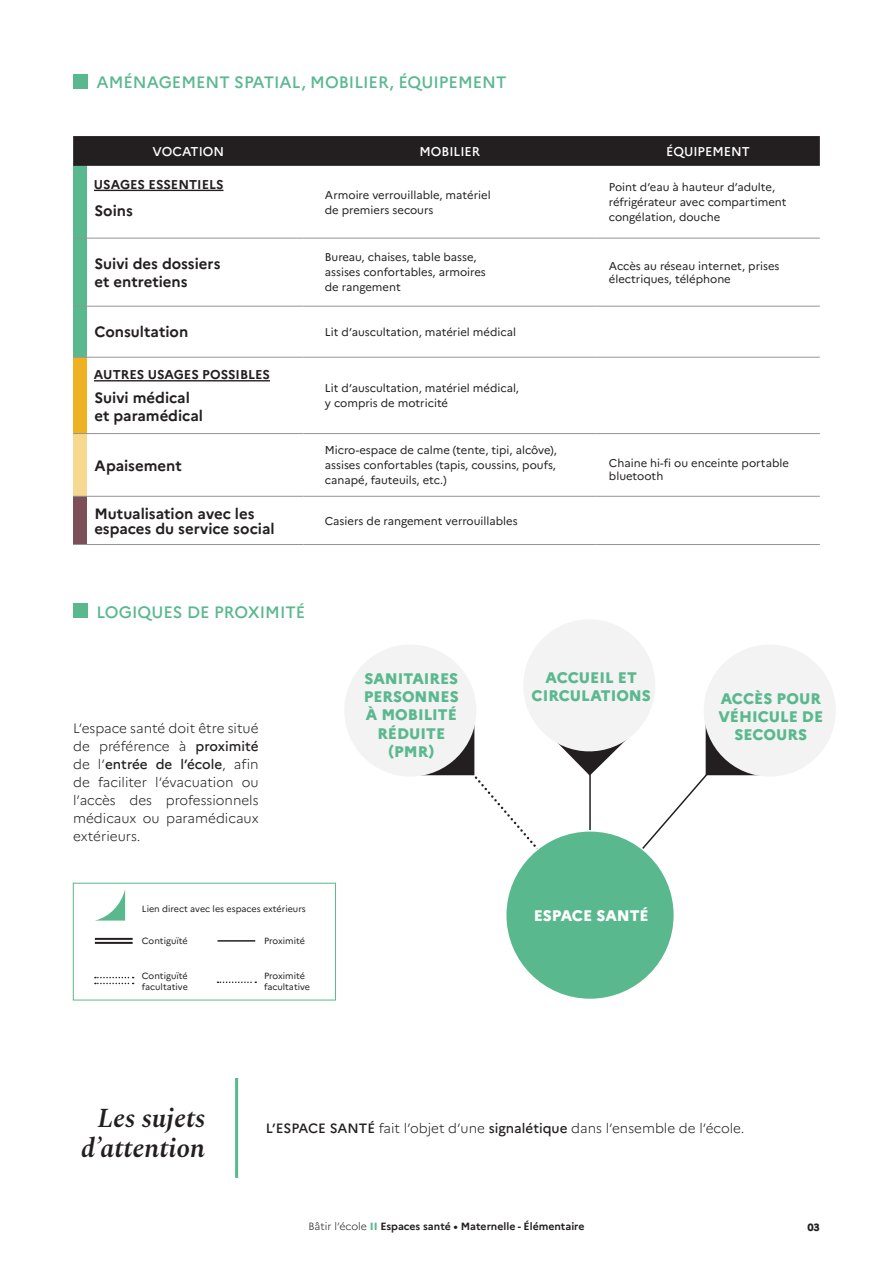
<style>
.page{position:relative;width:893px;height:1263px;background:#fff}
.page>*{position:absolute;margin:0;border:0;box-sizing:border-box;transform-origin:0 0}
.t1{font:italic 600 27px/30px "Spectral";color:#231f20;text-align:right}
.t2{font:500 16.5px "Marianne";color:#5ab88f}
.t3{font:800 15.3px/18.3px "Marianne";color:#5ab88f;text-align:center}
.t4{font:800 15.3px "Marianne";color:#fff}
.t5{font:700 15px/18px "Marianne";color:#231f20}
.t6{font:300 13.5px/18px "Marianne";color:#231f20;text-align:justify}
.t7{font:700 12.75px "Marianne";color:#231f20}
.t8{font:500 12.75px "Marianne";color:#fff}
.t9{font:11.25px/15px "Marianne";color:#231f20}
.t10{font:700 10.5px "Marianne";color:#231f20}
.t11{font:800 10.5px "Marianne";color:#231f20}
.t12{font:9px/10.8px "Marianne";color:#231f20}
.s1{font-weight:500}
.s2{font-weight:300}
.s3{font-weight:800;color:#5ab88f}
</style>
<div class="page">
<div style="left:73px;top:74px;width:15px;height:14px;background:#5ab88f"></div>
<hr style="left:235px;top:1078px;width:3px;height:100px;background:#5ab88f">
<div style="left:73px;top:166px;width:14px;height:191px;background:#5ab88f"></div>
<div style="left:73px;top:357px;width:14px;height:76px;background:#eeb122"></div>
<div style="left:73px;top:433px;width:14px;height:63px;background:#f6d890"></div>
<div style="left:73px;top:496px;width:14px;height:48px;background:#7d4f59"></div>
<div style="left:73px;top:136px;width:747px;height:30px;background:#231f20"></div>
<hr style="left:73px;top:238px;width:231px;height:1px;background:#939598">
<hr style="left:304px;top:238px;width:292px;height:1px;background:#939598">
<hr style="left:596px;top:238px;width:224px;height:1px;background:#939598">
<hr style="left:73px;top:306px;width:231px;height:1px;background:#939598">
<hr style="left:304px;top:306px;width:292px;height:1px;background:#939598">
<hr style="left:596px;top:306px;width:224px;height:1px;background:#939598">
<hr style="left:73px;top:357px;width:231px;height:1px;background:#939598">
<hr style="left:304px;top:357px;width:292px;height:1px;background:#939598">
<hr style="left:596px;top:357px;width:224px;height:1px;background:#939598">
<hr style="left:73px;top:433px;width:231px;height:1px;background:#939598">
<hr style="left:304px;top:433px;width:292px;height:1px;background:#939598">
<hr style="left:596px;top:433px;width:224px;height:1px;background:#939598">
<hr style="left:73px;top:496px;width:231px;height:1px;background:#939598">
<hr style="left:304px;top:496px;width:292px;height:1px;background:#939598">
<hr style="left:596px;top:496px;width:224px;height:1px;background:#939598">
<hr style="left:73px;top:544px;width:231px;height:1px;background:#939598">
<hr style="left:304px;top:544px;width:292px;height:1px;background:#939598">
<hr style="left:596px;top:544px;width:224px;height:1px;background:#939598">
<hr style="left:94px;top:190px;width:129px;height:1px;background:#231f20">
<hr style="left:94px;top:380px;width:176px;height:1px;background:#231f20">
<div style="left:73px;top:604px;width:15px;height:14px;background:#5ab88f"></div>
<div style="left:704px;top:644px;width:132px;height:133px;background:#f3f3f3;border-radius:50%"></div>
<svg style="left:424px;top:620px;width:339px;height:316px"></svg>
<div style="left:344px;top:644px;width:132px;height:133px;background:#f3f3f3;border-radius:50%"></div>
<hr style="left:589px;top:766px;width:2px;height:133px;background:#231f20">
<div style="left:506px;top:831px;width:168px;height:168px;background:#5ab88f;border-radius:50%"></div>
<div style="left:73px;top:883px;width:263px;height:117px;border:1px solid #5ab88f"></div>
<svg style="left:97px;top:890px;width:28px;height:30px"></svg>
<hr style="left:217px;top:940px;width:38px;height:2px;background:#231f20">
<svg style="left:217px;top:981px;width:39px;height:2px"></svg>
<hr style="left:95px;top:938px;width:38px;height:2px;background:#231f20">
<hr style="left:95px;top:942px;width:38px;height:2px;background:#231f20">
<svg style="left:95px;top:977px;width:39px;height:7px"></svg>
<p class="t2" style="left:97px;top:72px;width:411px">AMÉNAGEMENT SPATIAL, MOBILIER, ÉQUIPEMENT</p>
<p class="t8" style="left:153px;top:143px;width:73px">VOCATION</p>
<p class="t8" style="left:420px;top:143px;width:62px">MOBILIER</p>
<p class="t8" style="left:666px;top:143px;width:85px">ÉQUIPEMENT</p>
<p class="t7" style="left:94px;top:176px;width:131px">USAGES ESSENTIELS</p>
<p class="t5" style="left:94px;top:202px;width:40px">Soins</p>
<p class="t9" style="left:325px;top:187px;width:167px">Armoire verrouillable, matériel de premiers secours</p>
<p class="t9" style="left:609px;top:180px;width:179px">Point d’eau à hauteur d’adulte, réfrigérateur avec compartiment congélation, douche</p>
<p class="t5" style="left:94px;top:254px;width:128px">Suivi des dossiers et entretiens</p>
<p class="t9" style="left:325px;top:250px;width:162px">Bureau, chaises, table basse, assises confortables, armoires de rangement</p>
<p class="t9" style="left:609px;top:259px;width:172px;line-height:13.5px">Accès au réseau internet, prises électriques, téléphone</p>
<p class="t5" style="left:94px;top:323px;width:95px">Consultation</p>
<p class="t9" style="left:325px;top:324px;width:193px">Lit d’auscultation, matériel médical</p>
<p class="t7" style="left:94px;top:367px;width:178px">AUTRES USAGES POSSIBLES</p>
<p class="t5" style="left:94px;top:388px;width:110px">Suivi médical et paramédical</p>
<p class="t9" style="left:325px;top:381px;width:196px">Lit d’auscultation, matériel médical, y compris de motricité</p>
<p class="t5" style="left:94px;top:456px;width:89px">Apaisement</p>
<p class="t9" style="left:325px;top:443px;width:233px;text-align:justify">Micro-espace de calme (tente, tipi, alcôve), assises confortables (tapis, coussins, poufs, canapé, fauteuils, etc.)</p>
<p class="t5" style="left:94px;top:506px;width:182px;line-height:15px">Mutualisation avec les espaces du service social</p>
<p class="t9" style="left:325px;top:513px;width:194px">Casiers de rangement verrouillables</p>
<p class="t2" style="left:97px;top:602px;width:210px">LOGIQUES DE PROXIMITÉ</p>
<p class="t9" style="left:609px;top:456px;width:182px;line-height:13.5px">Chaine hi-fi ou enceinte portable bluetooth</p>
<p class="t6" style="left:73px;top:719px;width:187px">L’espace santé doit être situé de préférence à <span class="s1">proximité </span>de l’<span class="s1">entrée de l’école</span>, afin de faciliter l’évacuation ou l’accès des professionnels médicaux ou paramédicaux extérieurs.</p>
<p class="t12" style="left:142px;top:903px;width:165px">Lien direct avec les espaces extérieurs</p>
<p class="t12" style="left:142px;top:935px;width:47px">Contiguïté</p>
<p class="t12" style="left:264px;top:935px;width:42px">Proximité</p>
<p class="t12" style="left:142px;top:970px;width:48px">Contiguïté facultative</p>
<p class="t12" style="left:264px;top:970px;width:48px">Proximité facultative</p>
<p class="t3" style="left:364px;top:669px;width:96px">SANITAIRES<br>PERSONNES<br>À MOBILITÉ<br>RÉDUITE (PMR)</p>
<p class="t3" style="left:532px;top:668px;width:121px">ACCUEIL ET<br>CIRCULATIONS</p>
<p class="t4" style="left:534px;top:906px;width:117px">ESPACE SANTÉ</p>
<p class="t3" style="left:718px;top:689px;width:106px">ACCÈS POUR<br>VÉHICULE DE<br>SECOURS</p>
<p class="t1" style="left:81px;top:1101px;width:126px">Les sujets d’attention</p>
<p class="t6" style="left:266px;top:1119px;width:480px"><span class="s1">L’ESPACE SANTÉ</span> fait l’objet d’une <span class="s1">signalétique</span> dans l’ensemble de l’école.</p>
<p class="t10" style="left:309px;top:1220px;width:277px"><span class="s2">Bâtir l’école</span> <span class="s3">II</span> Espaces santé • Maternelle - Élémentaire</p>
<p class="t11" style="left:807px;top:1221px;width:14px">03</p>
</div>
